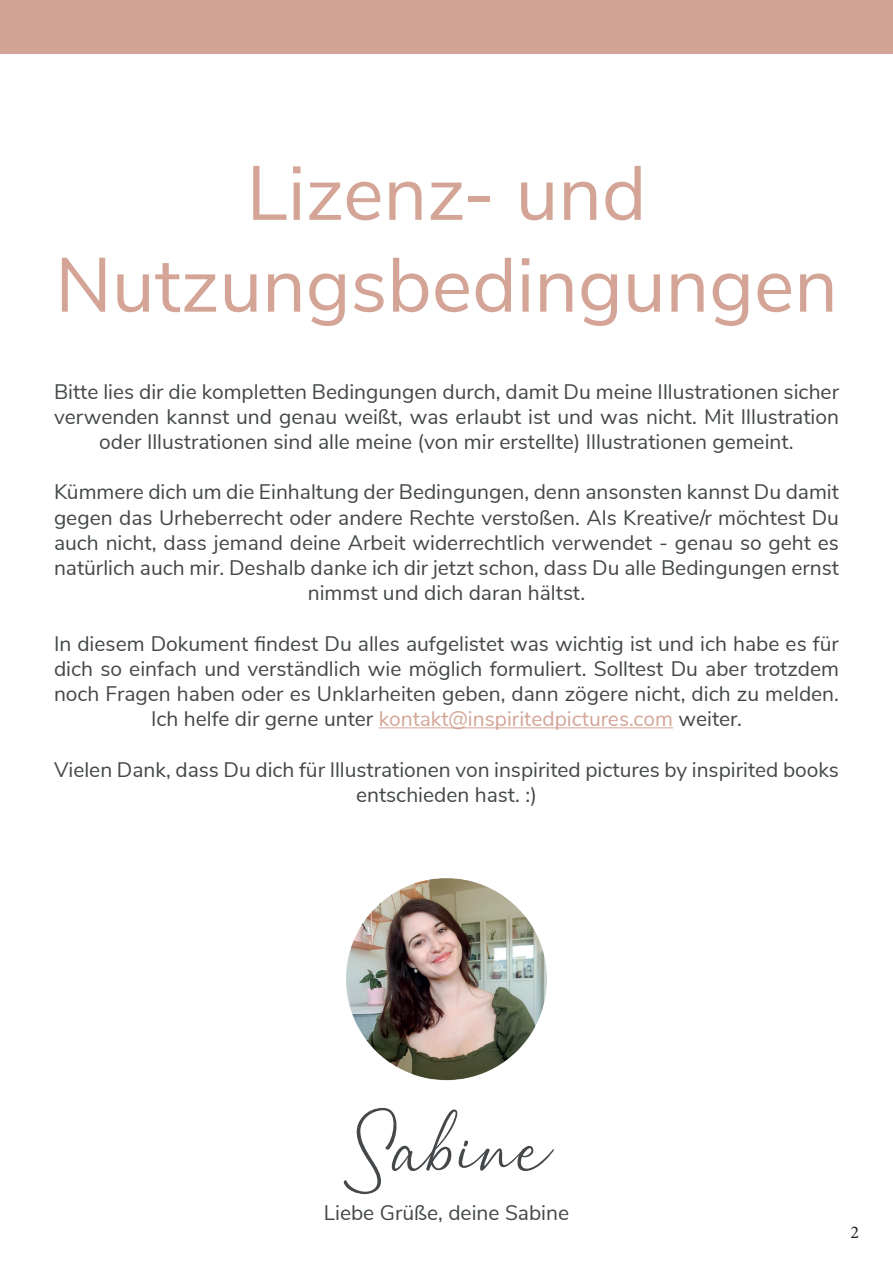
<style>
.page{position:relative;width:893px;height:1263px;background:#fff}
.page>*{position:absolute;margin:0;border:0;box-sizing:border-box;transform-origin:0 0}
.t1{font:76.5px/91.8px "Nunito Sans";color:#d4a597;text-align:center}
.t2{font:54px "Balista";color:#44484a}
.t3{font:21px/25.2px "Nunito Sans";color:#44484a;text-align:center}
.t4{font:18px "Minion Pro";color:#231f20}
.s1{color:#d4a597}
</style>
<div class="page">
<hr style="left:379px;top:727px;width:294px;height:1px;background:#d4a597">
<img style="left:346px;top:878px;width:201px;height:203px">
<div style="left:0;top:0;width:893px;height:53px;background:#d2a496"></div>
<h1 class="t1" style="left:55px;top:143px;width:784px">Lizenz- und<br>Nutzungsbedingungen</h1>
<p class="t3" style="left:54px;top:377px;width:787px">Bitte lies dir die kompletten Bedingungen durch, damit Du meine Illustrationen sicher verwenden kannst und genau weißt, was erlaubt ist und was nicht. Mit Illustration oder Illustrationen sind alle meine (von mir erstellte) Illustrationen gemeint.</p>
<p class="t3" style="left:54px;top:478px;width:786px">Kümmere dich um die Einhaltung der Bedingungen, denn ansonsten kannst Du damit gegen das Urheberrecht oder andere Rechte verstoßen. Als Kreative/r möchtest Du auch nicht, dass jemand deine Arbeit widerrechtlich verwendet - genau so geht es natürlich auch mir. Deshalb danke ich dir jetzt schon, dass Du alle Bedingungen ernst nimmst und dich daran hältst.</p>
<p class="t3" style="left:54px;top:629px;width:786px">In diesem Dokument findest Du alles aufgelistet was wichtig ist und ich habe es für dich so einfach und verständlich wie möglich formuliert. Solltest Du aber trotzdem noch Fragen haben oder es Unklarheiten geben, dann zögere nicht, dich zu melden.<br>Ich helfe dir gerne unter <span class="s1">kontakt@inspiritedpictures.com</span> weiter.</p>
<p class="t3" style="left:54px;top:755px;width:786px">Vielen Dank, dass Du dich für Illustrationen von inspirited pictures by inspirited books entschieden hast. :)</p>
<h2 class="t2" style="left:341px;top:1119px;width:213px">Sabine</h2>
<p class="t3" style="left:324px;top:1198px;width:247px">Liebe Grüße, deine Sabine</p>
<p class="t4" style="left:850px;top:1220px;width:10px">2</p>
</div>
